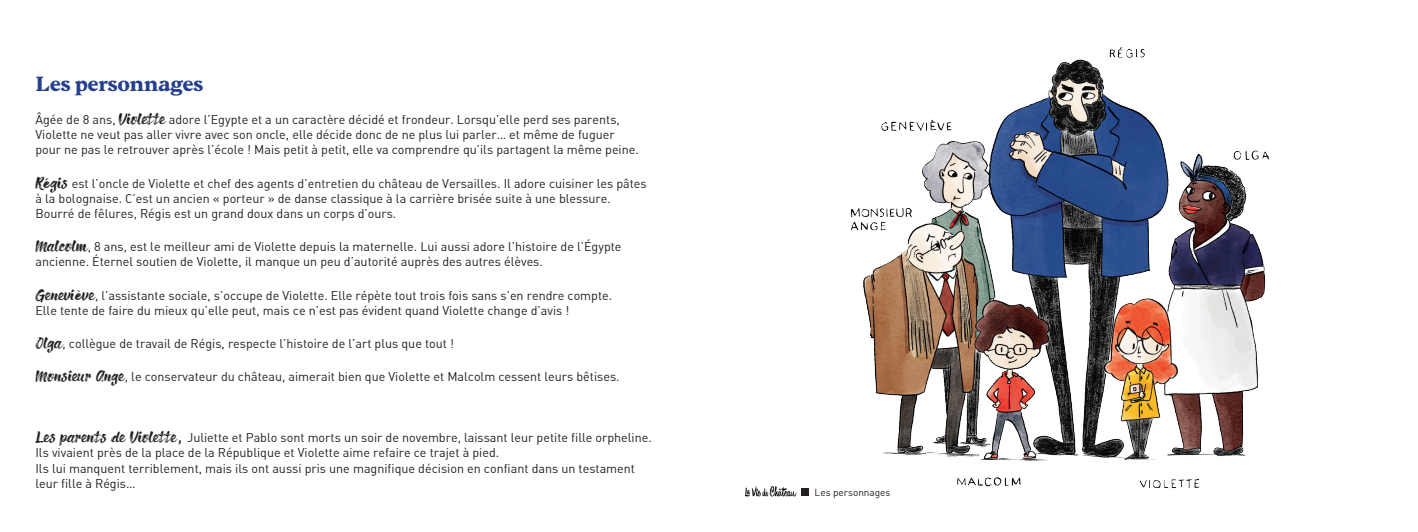
<style>
.page{position:relative;width:1418px;height:532px;background:#fff}
.page>*{position:absolute;margin:0;border:0;box-sizing:border-box;transform-origin:0 0}
.t1{font:21.25px "Beirut Poster";color:#253f8e}
.t2{font:12.5px/15px "DIN Alternate";color:#231f20}
.t3{font:10px "DIN Alternate";color:#231f20}
.s1{font-family:"Richie Brusher";font-size:15px}
.s2{font-family:"Hey October";font-size:17.5px}
.s3{font-family:"Abecedary";font-size:21.25px}
</style>
<div class="page">
<img style="left:789px;top:47px;width:480px;height:450px">
<img style="left:744px;top:485px;width:52px;height:11px">
<div style="left:801px;top:488px;width:8px;height:8px;background:#231f20"></div>
<h1 class="t1" style="left:35px;top:70px;width:169px">Les personnages</h1>
<p class="t2" style="left:35px;top:112px;width:605px">Âgée de 8 ans, <span class="s1">Violette</span> adore l’Egypte et a un caractère décidé et frondeur. Lorsqu’elle perd ses parents,<br>Violette ne veut pas aller vivre avec son oncle, elle décide donc de ne plus lui parler… et même de fuguer pour ne pas le retrouver après l’école ! Mais petit à petit, elle va comprendre qu’ils partagent la même peine.</p>
<p class="t2" style="left:35px;top:176px;width:613px"><span class="s1">R</span><span class="s2">é</span><span class="s1">gis</span> est l’oncle de Violette et chef des agents d’entretien du château de Versailles. Il adore cuisiner les pâtes à la bolognaise. C’est un ancien « porteur » de danse classique à la carrière brisée suite à une blessure.<br>Bourré de fêlures, Régis est un grand doux dans un corps d’ours.</p>
<p class="t2" style="left:35px;top:239px;width:587px"><span class="s1">Malcolm</span>, 8 ans, est le meilleur ami de Violette depuis la maternelle. Lui aussi adore l’histoire de l’Égypte ancienne. Éternel soutien de Violette, il manque un peu d’autorité auprès des autres élèves.</p>
<p class="t2" style="left:35px;top:287px;width:578px"><span class="s1">Genevi</span><span class="s2">è</span><span class="s1">ve</span>, l’assistante sociale, s’occupe de Violette. Elle répète tout trois fois sans s’en rendre compte.<br>Elle tente de faire du mieux qu’elle peut, mais ce n’est pas évident quand Violette change d’avis !</p>
<p class="t2" style="left:35px;top:335px;width:420px"><span class="s1">Olga</span>, collègue de travail de Régis, respecte l’histoire de l’art plus que tout !</p>
<p class="t2" style="left:35px;top:368px;width:585px"><span class="s1">Monsieur Ange</span>, le conservateur du château, aimerait bien que Violette et Malcolm cessent leurs bêtises.</p>
<p class="t2" style="left:35px;top:430px;width:618px"><span class="s1">Les parents de Violette</span><span class="s3">,</span> Juliette et Pablo sont morts un soir de novembre, laissant leur petite fille orpheline.<br>Ils vivaient près de la place de la République et Violette aime refaire ce trajet à pied.<br>Ils lui manquent terriblement, mais ils ont aussi pris une magnifique décision en confiant dans un testament leur fille à Régis…</p>
<p class="t3" style="left:814px;top:486px;width:77px">Les personnages</p>
</div>
